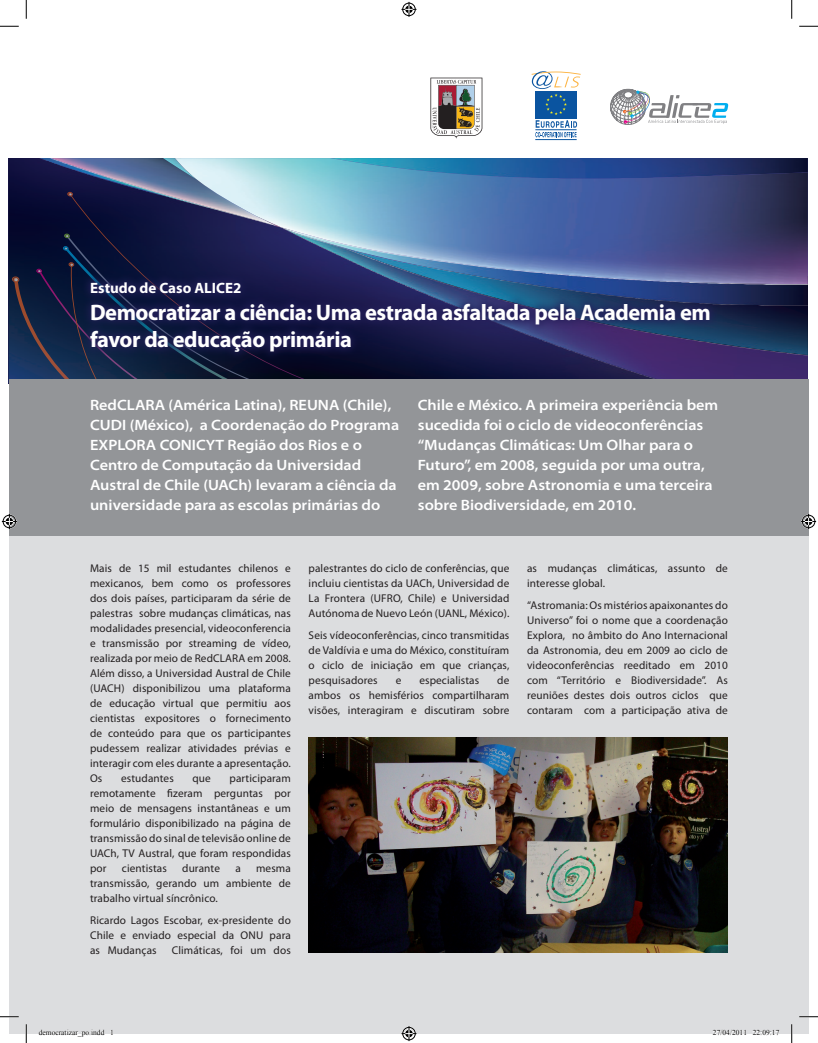
<style>
.page{position:relative;width:818px;height:1043px;background:#fff}
.page>*{position:absolute;margin:0;border:0;box-sizing:border-box;transform-origin:0 0}
.t1{font:700 22.5px/27px "Myriad Pro";letter-spacing:-.02em;color:#fff}
.t2{font:600 semi-expanded 15px/20px "Myriad Pro";color:#fff}
.t3{font:700 15px "Myriad Pro";color:#fff}
.t4{font:11.25px/15px "Myriad Pro";letter-spacing:.01em;color:#231f20;text-align:justify}
.t5{font:7.5px "Times New Roman";color:#000}
</style>
<div class="page">
<div style="left:710px;top:357px;width:97px;height:22px;background:#3e286c"></div>
<img style="left:717px;top:313px;width:90px;height:42px">
<svg style="left:31px;top:217px;width:776px;height:96px;background:#070d30"></svg>
<img style="left:717px;top:284px;width:90px;height:21px">
<img style="left:260px;top:158px;width:547px;height:126px">
<svg style="left:68px;top:195px;width:626px;height:41px;background:#5674a4"></svg>
<svg style="left:14px;top:280px;width:53px;height:99px;background:#1a2948"></svg>
<svg style="left:67px;top:236px;width:643px;height:143px;background:#2f3d6b"></svg>
<div style="left:12px;top:276px;width:7px;height:6px;border:1px solid #f36421;border-radius:50%"></div>
<svg style="left:13px;top:277px;width:5px;height:4px"></svg>
<svg style="left:36px;top:269px;width:6px;height:4px"></svg>
<svg style="left:69px;top:262px;width:5px;height:5px"></svg>
<svg style="left:63px;top:246px;width:5px;height:4px"></svg>
<svg style="left:64px;top:234px;width:6px;height:4px"></svg>
<svg style="left:9px;top:158px;width:251px;height:59px;background:#515c7f"></svg>
<div style="left:9px;top:421px;width:799px;height:612px;background:#dcdddf"></div>
<div style="left:9px;top:379px;width:799px;height:157px;background:#939598"></div>
<svg style="left:79px;top:271px;width:638px;height:89px;background:#21295c"></svg>
<hr style="left:535px;top:139px;width:41px;height:1px;background:#0a54a0">
<svg style="left:531px;top:71px;width:49px;height:66px"></svg>
<svg style="left:610px;top:89px;width:118px;height:36px"></svg>
<img style="left:308px;top:737px;width:419px;height:215px">
<svg style="left:430px;top:78px;width:52px;height:61px"></svg>
<svg style="left:0;top:25px;width:19px;height:2px"></svg>
<svg style="left:799px;top:25px;width:19px;height:2px"></svg>
<svg style="left:0;top:1016px;width:19px;height:1px"></svg>
<svg style="left:799px;top:1015px;width:19px;height:2px"></svg>
<svg style="left:25px;top:0;width:2px;height:19px"></svg>
<svg style="left:25px;top:1024px;width:2px;height:18px"></svg>
<svg style="left:791px;top:0;width:1px;height:19px"></svg>
<svg style="left:790px;top:1024px;width:2px;height:18px"></svg>
<svg style="left:401px;top:2px;width:15px;height:15px"></svg>
<svg style="left:401px;top:1026px;width:15px;height:15px"></svg>
<svg style="left:2px;top:514px;width:15px;height:15px"></svg>
<svg style="left:801px;top:514px;width:15px;height:15px"></svg>
<svg style="left:38px;top:1030px;width:75px;height:4px"></svg>
<svg style="left:712px;top:1030px;width:34px;height:4px"></svg>
<svg style="left:752px;top:1030px;width:27px;height:4px"></svg>
<p class="t3" style="left:90px;top:278px;width:153px">Estudo de Caso ALICE2</p>
<p class="t1" style="left:90px;top:298px;width:622px">Democratizar a ciência: Uma estrada asfaltada pela Academia em favor da educação primária</p>
<p class="t2" style="left:90px;top:395px;width:310px">RedCLARA (América Latina), REUNA (Chile), CUDI (México), a Coordenação do Programa EXPLORA CONICYT Região dos Rios e o Centro de Computação da Universidad Austral de Chile (UACh) levaram a ciência da universidade para as escolas primárias do</p>
<p class="t2" style="left:418px;top:395px;width:302px">Chile e México. A primeira experiência bem sucedida foi o ciclo de videoconferências “Mudanças Climáticas: Um Olhar para o Futuro”, em 2008, seguida por uma outra, em 2009, sobre Astronomia e uma terceira sobre Biodiversidade, em 2010.</p>
<p class="t4" style="left:90px;top:560px;width:202px">Mais de 15 mil estudantes chilenos e mexicanos, bem como os professores dos dois países, participaram da série de palestras sobre mudanças climáticas, nas modalidades presencial, videoconferencia e transmissão por streaming de vídeo, realizada por meio de RedCLARA em 2008.<br>Além disso, a Universidad Austral de Chile (UACH) disponibilizou uma plataforma de educação virtual que permitiu aos cientistas expositores o fornecimento de conteúdo para que os participantes pudessem realizar atividades prévias e interagir com eles durante a apresentação.<br>Os</p>
<p class="t4" style="left:121px;top:770px;width:54px">estudantes</p>
<p class="t4" style="left:192px;top:770px;width:20px">que</p>
<p class="t4" style="left:90px;top:770px;width:202px;text-indent:139px">participaram remotamente fizeram perguntas por meio de mensagens instantâneas e um formulário disponibilizado na página de transmissão do sinal de televisão online de UACh, TV Austral, que foram respondidas por</p>
<p class="t4" style="left:122px;top:860px;width:46px">cientistas</p>
<p class="t4" style="left:182px;top:860px;width:39px">durante</p>
<p class="t4" style="left:235px;top:860px;width:7px">a</p>
<p class="t4" style="left:90px;top:860px;width:202px;text-indent:166px">mesma transmissão, gerando um ambiente de trabalho virtual síncrônico.</p>
<p class="t4" style="left:90px;top:912px;width:202px">Ricardo Lagos Escobar, ex-presidente do Chile e enviado especial da ONU para as Mudanças</p>
<p class="t4" style="left:172px;top:942px;width:121px">Climáticas, foi um dos</p>
<p class="t4" style="left:308px;top:560px;width:202px">palestrantes do ciclo de conferências, que incluiu cientistas da UACh, Universidad de La Frontera (UFRO, Chile) e Universidad Autónoma de Nuevo León (UANL, México).</p>
<p class="t4" style="left:308px;top:627px;width:202px">Seis vídeoconferências, cinco transmitidas de Valdívia e uma do México, constituíram o ciclo de iniciação em que crianças, pesquisadores</p>
<p class="t4" style="left:308px;top:672px;width:202px;text-indent:189px">de ambos os hemisférios compartilharam visões, interagiram e discutiram sobre</p>
<p class="t4" style="left:395px;top:672px;width:7px">e</p>
<p class="t4" style="left:419px;top:672px;width:61px">especialistas</p>
<p class="t4" style="left:527px;top:560px;width:202px">as mudanças climáticas, assunto de interesse global.</p>
<p class="t4" style="left:527px;top:597px;width:202px">“Astromania: Os mistérios apaixonantes do Universo” foi o nome que a coordenação Explora, no âmbito do Ano Internacional da Astronomia, deu em 2009 ao ciclo de videoconferências reeditado em 2010 com “Território e Biodiversidade”. As reuniões destes dois outros ciclos que contaram com a participação ativa de</p>
<p class="t5" style="left:39px;top:1027px;width:76px">democratizar_po.indd 1</p>
<p class="t5" style="left:712px;top:1027px;width:68px">27/04/2011 22:09:17</p>
</div>
